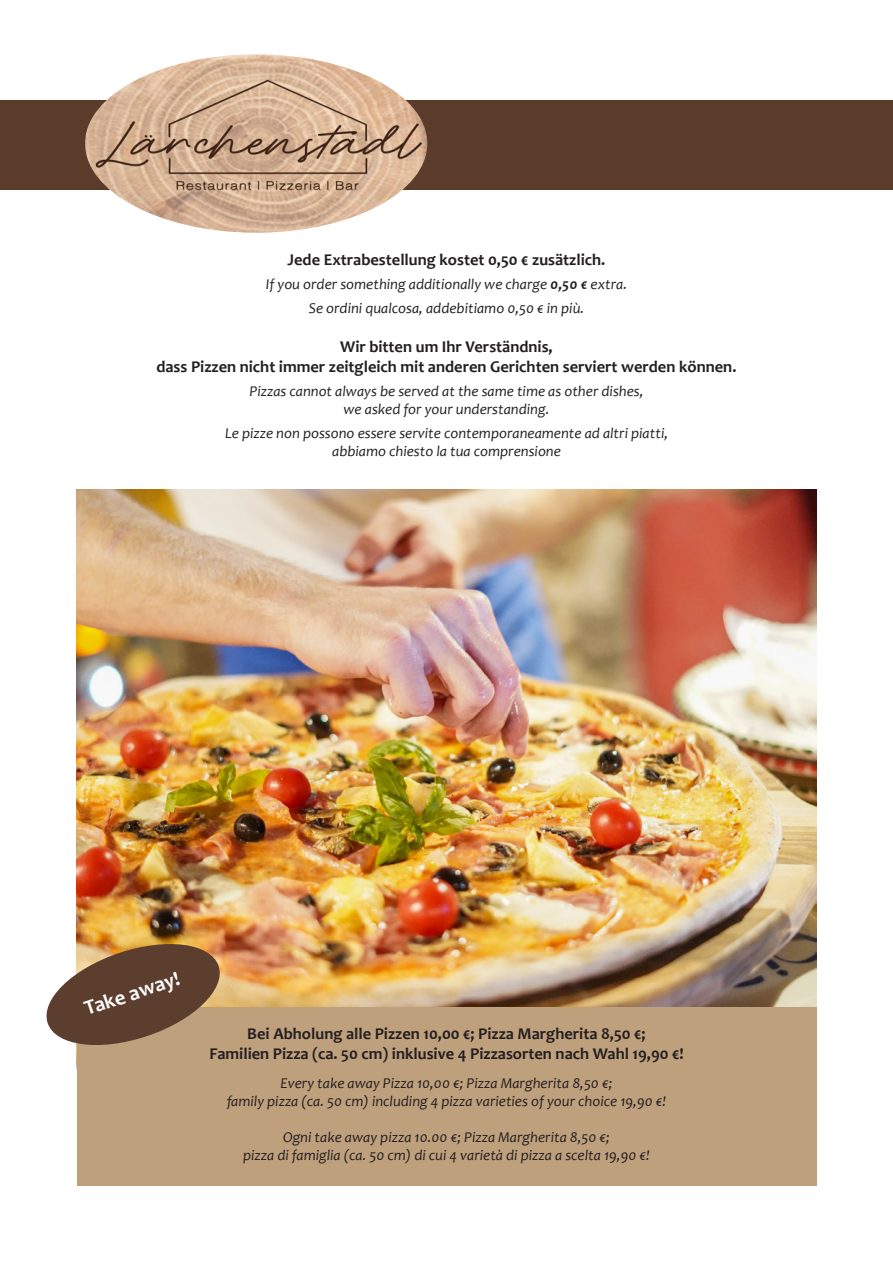
<style>
.page{position:relative;width:893px;height:1263px;background:#fff}
.page>*{position:absolute;margin:0;border:0;box-sizing:border-box;transform-origin:0 0}
.t1{font:700 21px "Candara";color:#fff}
.t2{font:700 16.5px/19.8px "Candara";color:#231f20;text-align:center}
.t3{font:italic 15px/18px "Candara";color:#231f20;text-align:center}
.s1{font-weight:700}
</style>
<div class="page">
<div style="left:0;top:100px;width:893px;height:89px;background:#5b3b29"></div>
<img style="left:85px;top:54px;width:342px;height:179px">
<img style="left:77px;top:489px;width:739px;height:518px">
<div style="left:77px;top:1007px;width:739px;height:179px;background:#bfa07d"></div>
<svg style="left:46px;top:938px;width:179px;height:113px"></svg>
<p class="t2" style="left:288px;top:249px;width:319px">Jede Extrabestellung kostet 0,50 € zusätzlich.</p>
<p class="t3" style="left:266px;top:272px;width:363px;line-height:24px">If you order something additionally we charge <span class="s1">0,50 €</span> extra.<br>Se ordini qualcosa, addebitiamo 0,50 € in più.</p>
<p class="t2" style="left:156px;top:337px;width:582px">Wir bitten um Ihr Verständnis,<br>dass Pizzen nicht immer zeitgleich mit anderen Gerichten serviert werden können.</p>
<p class="t3" style="left:249px;top:382px;width:396px">Pizzas cannot always be served at the same time as other dishes, we asked for your understanding.</p>
<p class="t3" style="left:225px;top:424px;width:445px">Le pizze non possono essere servite contemporaneamente ad altri piatti, abbiamo chiesto la tua comprensione</p>
<h1 class="t1" style="left:81px;top:997px;width:101px;rotate:-19deg">Take away!</h1>
<p class="t2" style="left:209px;top:1024px;width:476px">Bei Abholung alle Pizzen 10,00 €; Pizza Margherita 8,50 €;<br>Familien Pizza (ca. 50 cm) inklusive 4 Pizzasorten nach Wahl 19,90 €!</p>
<p class="t3" style="left:227px;top:1073px;width:441px">Every take away Pizza 10,00 €; Pizza Margherita 8,50 €;<br>family pizza (ca. 50 cm) including 4 pizza varieties of your choice 19,90 €!</p>
<p class="t3" style="left:243px;top:1127px;width:408px">Ogni take away pizza 10.00 €; Pizza Margherita 8,50 €;<br>pizza di famiglia (ca. 50 cm) di cui 4 varietà di pizza a scelta 19,90 €!</p>
</div>
